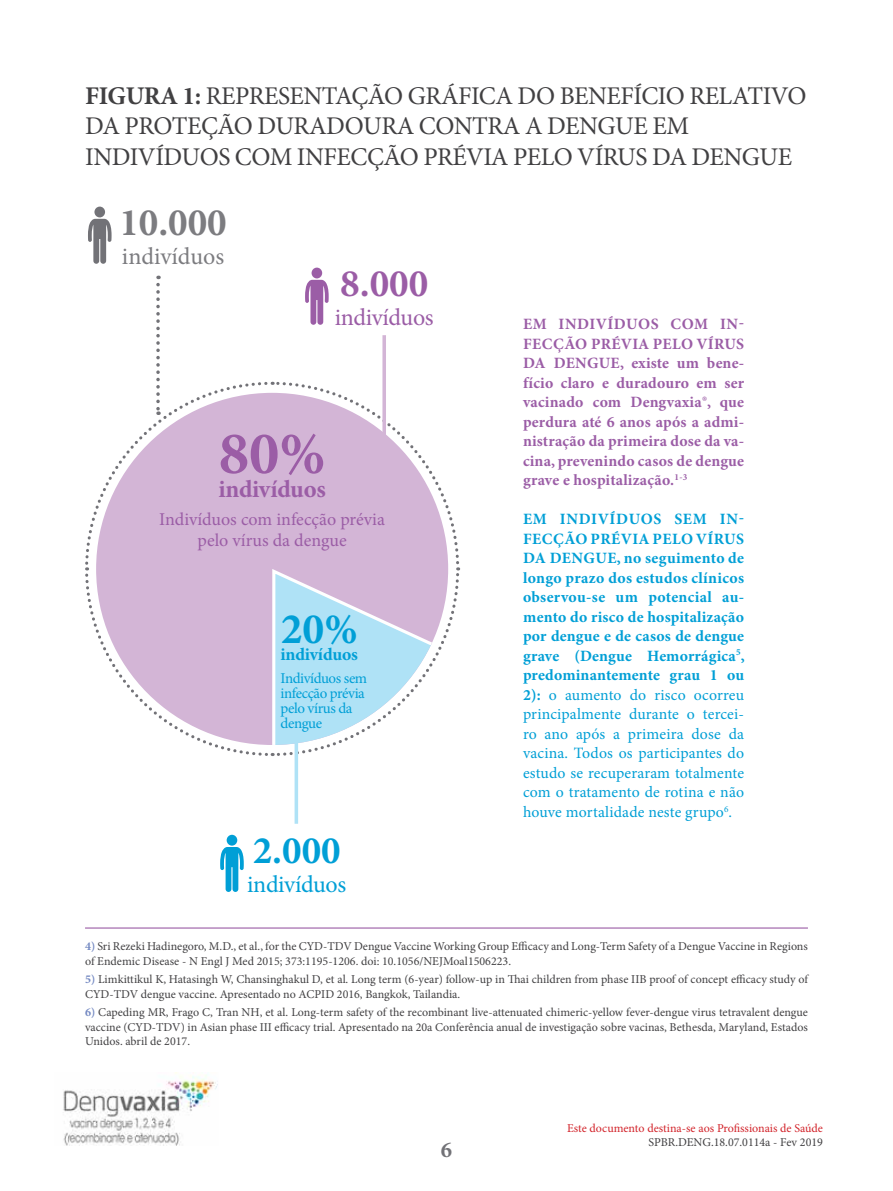
<style>
.page{position:relative;width:893px;height:1191px;background:#fff}
.page>*{position:absolute;margin:0;border:0;box-sizing:border-box;transform-origin:0 0}
.Text{font:700 60.6px "Minion Pro";color:#9b5da6}
.Text-2{font:700 43.65px "Minion Pro";color:#009fd6}
.Text-3{font:700 39px "Minion Pro";color:#7c7c80}
.Text-4{font:700 39px "Minion Pro";color:#9b5da6}
.Text-5{font:700 39px "Minion Pro";color:#009fd6}
.t1{font:25.5px/30.6px "Minion Pro";letter-spacing:-.02em;color:#414042}
.Text-6{font:700 24.6px "Minion Pro";letter-spacing:-.015em;color:#9b5da6}
.Text-7{font:24px "Minion Pro";color:#7c7c80}
.Text-8{font:24px "Minion Pro";letter-spacing:-.015em;color:#9b5da6}
.Text-9{font:24px "Minion Pro";letter-spacing:-.015em;color:#009fd6}
.t2{font:700 22.5px "Minion Pro";color:#727277}
.Text-10{font:18px/21.6px "Minion Pro";color:#9b5da6;text-align:center}
.Text-11{font:700 17.7px "Minion Pro";letter-spacing:-.015em;color:#009fd6}
.Text-12{font:700 15.75px/19.5px "Minion Pro";letter-spacing:.01em;color:#009fd6;text-align:justify}
.Text-13{font:700 15.75px/19.5px "Minion Pro";letter-spacing:.01em;color:#9b5da6;text-align:justify}
.Text-14{font:15px/15px "Minion Pro";letter-spacing:-.03em;color:#009fd6}
.Text-15{font:12px/14.4px "Minion Pro";color:#414042}
.t3{font:12px "Minion Pro";color:#d2232a}
.s1{font-weight:700}
.s2{font-weight:400}
.s3{font-weight:700;color:#7489c2}
</style>
<div class="page">
<img style="left:63px;top:1072px;width:155px;height:73px">
<hr style="left:295px;top:734px;width:3px;height:89px;background:#afe2f6">
<hr style="left:85px;top:927px;width:723px;height:1px;background:#9b5da6">
<svg style="left:88px;top:219px;width:24px;height:45px"></svg>
<div style="left:94px;top:207px;width:11px;height:10px;background:#727277;border-radius:50%"></div>
<svg style="left:85px;top:276px;width:376px;height:481px"></svg>
<div style="left:312px;top:268px;width:10px;height:10px;background:#9b5da6;border-radius:50%"></div>
<svg style="left:220px;top:847px;width:24px;height:45px"></svg>
<div style="left:227px;top:834px;width:10px;height:11px;background:#009fd6;border-radius:50%"></div>
<p class="t1" style="left:85px;top:80px;width:723px"><span class="s1">FIGURA 1:</span> REPRESENTAÇÃO GRÁFICA DO BENEFÍCIO RELATIVO<br>DA PROTEÇÃO DURADOURA CONTRA A DENGUE EM<br>INDIVÍDUOS COM INFECÇÃO PRÉVIA PELO VÍRUS DA DENGUE</p>
<p class="Text-3" style="left:119px;top:199px;width:109px">10.000</p>
<p class="Text-7" style="left:122px;top:240px;width:104px">indivíduos</p>
<p class="Text-4" style="left:340px;top:260px;width:89px">8.000</p>
<p class="Text-8" style="left:335px;top:301px;width:100px">indivíduos</p>
<p class="Text" style="left:219px;top:417px;width:108px">80%</p>
<p class="Text-6" style="left:218px;top:474px;width:109px">indivíduos</p>
<p class="Text-10" style="left:159px;top:508px;width:227px">Indivíduos com infecção prévia pelo vírus da dengue</p>
<p class="Text-2" style="left:281px;top:603px;width:78px">20%</p>
<p class="Text-11" style="left:281px;top:644px;width:79px">indivíduos</p>
<p class="Text-14" style="left:281px;top:671px;width:88px">Indivíduos sem infecção prévia</p>
<p class="Text-14" style="left:281px;top:701px;width:73px">pelo vírus da dengue</p>
<p class="Text-5" style="left:253px;top:827px;width:89px">2.000</p>
<p class="Text-9" style="left:247px;top:868px;width:100px">indivíduos</p>
<p class="Text-13" style="left:523px;top:315px;width:223px">EM INDIVÍDUOS COM IN-FECÇÃO PRÉVIA PELO VÍRUS DA DENGUE, existe um bene&shy;fício claro e duradouro em ser vacinado com Dengvaxia®, que perdura até 6 anos após a admi&shy;nistração da primeira dose da va&shy;cina, prevenindo casos de dengue grave e hospitalização.<sup>1-3</sup></p>
<p class="Text-12" style="left:523px;top:510px;width:223px">EM INDIVÍDUOS SEM IN-FECÇÃO PRÉVIA PELO VÍRUS DA DENGUE, no seguimento de longo prazo dos estudos clínicos observou-se um potencial au&shy;mento do risco de hospitalização por dengue e de casos de dengue grave (Dengue Hemorrágica<sup>5</sup>, predominantemente grau 1 ou 2): <span class="s2">o aumento do risco ocorreu principalmente durante o tercei&shy;ro ano após a primeira dose da vacina. Todos os participantes do estudo se recuperaram totalmente com o tratamento de rotina e não houve mortalidade neste grupo</span><sup>6</sup><span class="s2">.</span></p>
<p class="Text-15" style="left:85px;top:939px;width:724px"><span class="s3">4)</span> Sri Rezeki Hadinegoro, M.D., et al., for the CYD-TDV Dengue Vaccine Working Group Efficacy and Long-Term Safety of a Dengue Vaccine in Regions of Endemic Disease - N Engl J Med 2015; 373:1195-1206. doi: 10.1056/NEJMoal1506223.</p>
<p class="Text-15" style="left:85px;top:972px;width:724px"><span class="s3">5)</span> Limkittikul K, Hatasingh W, Chansinghakul D, et al. Long term (6-year) follow-up in Thai children from phase IIB proof of concept efficacy study of<br>CYD-TDV dengue vaccine. Apresentado no ACPID 2016, Bangkok, Tailandia.</p>
<p class="Text-15" style="left:85px;top:1005px;width:724px;text-align:justify"><span class="s3">6)</span> Capeding MR, Frago C, Tran NH, et al. Long-term safety of the recombinant live-attenuated chimeric-yellow fever-dengue virus tetravalent dengue vaccine (CYD-TDV) in Asian phase III efficacy trial. Apresentado na 20a Conferência anual de investigação sobre vacinas, Bethesda, Maryland, Estados Unidos. abril de 2017.</p>
<h3 class="t2" style="left:441px;top:1136px;width:13px">6</h3>
<p class="t3" style="left:567px;top:1119px;width:257px">Este documento destina-se aos Profissionais de Saúde</p>
<p class="Text-15" style="left:648px;top:1135px;width:176px">SPBR.DENG.18.07.0114a - Fev 2019</p>
</div>
